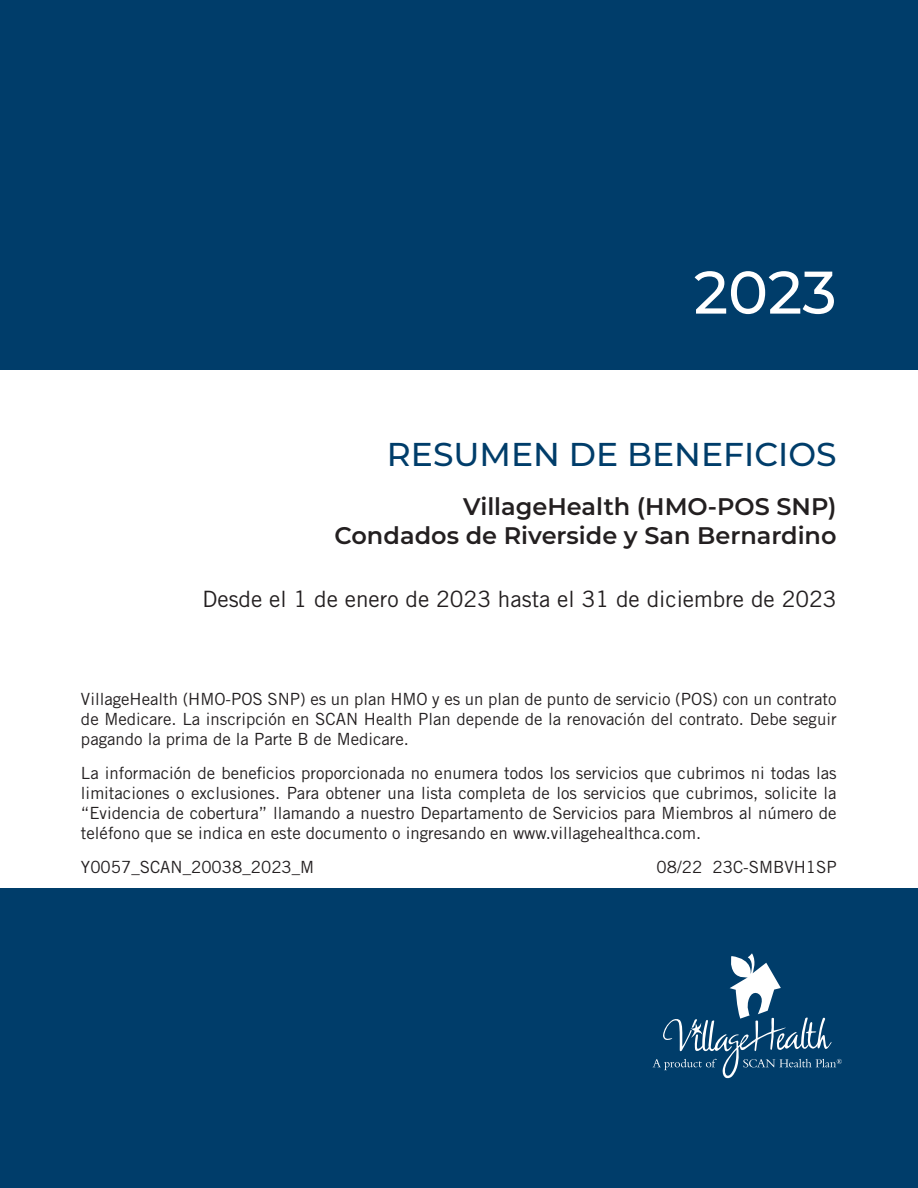
<style>
.page{position:relative;width:918px;height:1188px;background:#003d6a}
.page>*{position:absolute;margin:0;border:0;box-sizing:border-box;transform-origin:0 0}
.t1{font:500 60px "Montserrat";color:#fff}
.t2{font:500 33px "Montserrat";color:#003d6a}
.t3{font:600 24px "Montserrat";color:#231f20}
.t4{font:22.5px "Trade Gothic LT Std";color:#231f20}
.t5{font:16.8px/20.1px "Trade Gothic LT Std";color:#231f20;text-align:justify}
</style>
<div class="page">
<div style="left:0;top:371px;width:918px;height:517px;background:#fff"></div>
<svg style="left:653px;top:953px;width:189px;height:126px"></svg>
<p class="t1" style="left:694px;top:250px;width:144px">2023</p>
<p class="t2" style="left:387px;top:431px;width:451px">RESUMEN DE BENEFICIOS</p>
<p class="t3" style="left:463px;top:489px;width:375px">VillageHealth (HMO-POS SNP)</p>
<p class="t3" style="left:335px;top:518px;width:504px">Condados de Riverside y San Bernardino</p>
<p class="t4" style="left:202px;top:585px;width:636px">Desde el 1 de enero de 2023 hasta el 31 de diciembre de 2023</p>
<p class="t5" style="left:81px;top:689px;width:757px">VillageHealth (HMO-POS SNP) es un plan HMO y es un plan de punto de servicio (POS) con un contrato de Medicare. La inscripción en SCAN Health Plan depende de la renovación del contrato. Debe seguir pagando la prima de la Parte B de Medicare.</p>
<p class="t5" style="left:81px;top:763px;width:757px">La información de beneficios proporcionada no enumera todos los servicios que cubrimos ni todas las limitaciones o exclusiones. Para obtener una lista completa de los servicios que cubrimos, solicite la “Evidencia de cobertura” llamando a nuestro Departamento de Servicios para Miembros al número de teléfono que se indica en este documento o ingresando en www.villagehealthca.com.</p>
<p class="t5" style="left:81px;top:857px;width:235px">Y0057_SCAN_20038_2023_M</p>
<p class="t5" style="left:657px;top:857px;width:182px">08/22 23C-SMBVH1SP</p>
</div>
